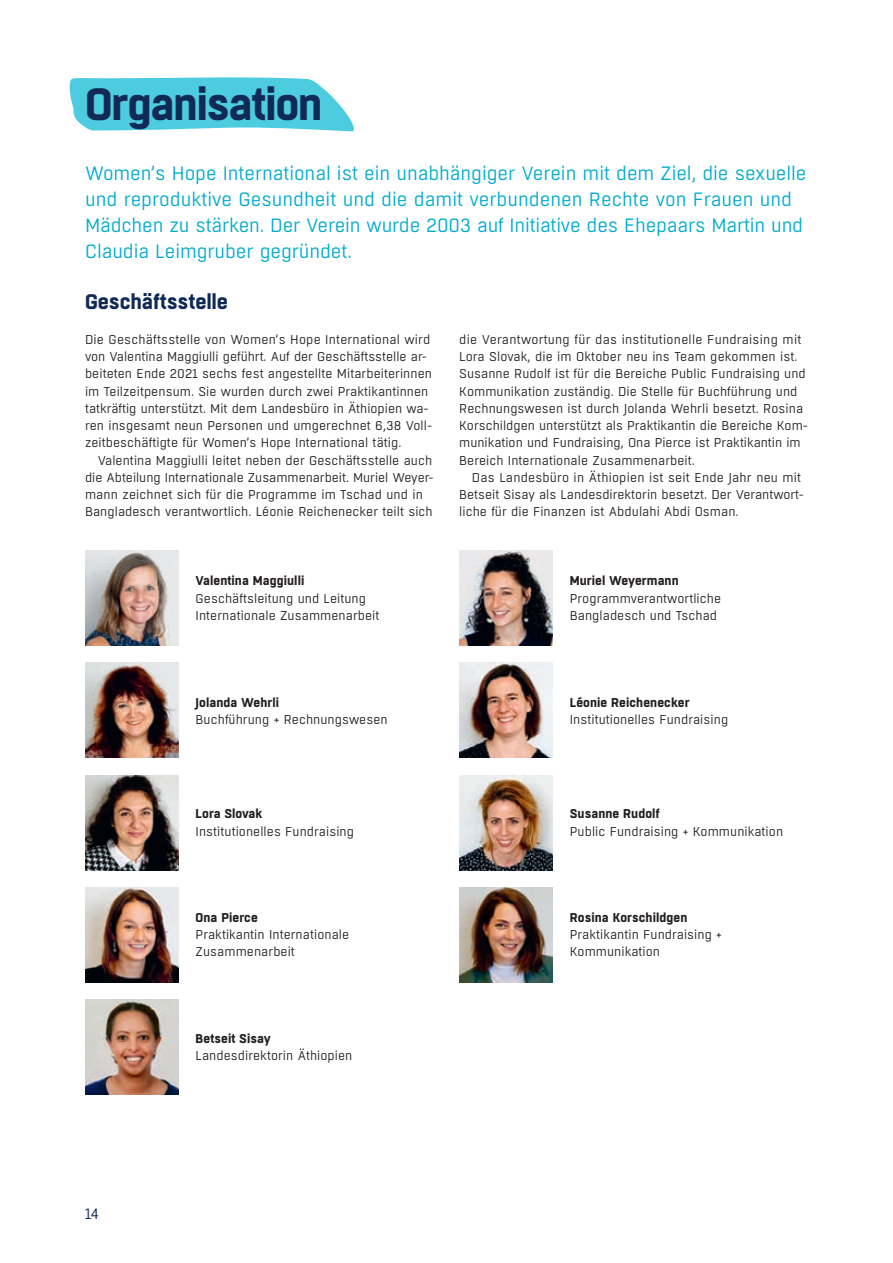
<style>
.page{position:relative;width:893px;height:1263px;background:#fff}
.page>*{position:absolute;margin:0;border:0;box-sizing:border-box;transform-origin:0 0}
.t1{font:700 45px "Boxed";letter-spacing:-.035em;color:#102a56}
.t2{font:700 21px "Boxed";letter-spacing:-.005em;color:#102a56}
.t3{font:19.2px/25.8px "Boxed";letter-spacing:-.005em;color:#00abcd}
.t4{font:15px "Boxed";color:#102a56}
.t5{font:12.75px/17.2px "Boxed";letter-spacing:.005em;color:#231f20}
.t6{font:700 12.75px "Boxed";letter-spacing:.005em;color:#231f20}
</style>
<div class="page">
<svg style="left:69px;top:77px;width:285px;height:55px;background:#66d3e4"></svg>
<img style="left:85px;top:551px;width:94px;height:95px">
<img style="left:85px;top:775px;width:94px;height:95px">
<img style="left:85px;top:663px;width:94px;height:95px">
<img style="left:85px;top:999px;width:94px;height:95px">
<img style="left:459px;top:775px;width:94px;height:95px">
<img style="left:459px;top:887px;width:94px;height:95px">
<img style="left:459px;top:663px;width:94px;height:95px">
<img style="left:85px;top:887px;width:94px;height:95px">
<img style="left:459px;top:551px;width:94px;height:95px">
<h1 class="t1" style="left:85px;top:74px;width:239px">Organisation</h1>
<p class="t3" style="left:85px;top:161px;width:723px">Women’s Hope International ist ein unabhängiger Verein mit dem Ziel, die sexuelle und reproduktive Gesundheit und die damit verbundenen Rechte von Frauen und Mädchen zu stärken. Der Verein wurde 2003 auf Initiative des Ehepaars Martin und Claudia Leimgruber gegründet.</p>
<h2 class="t2" style="left:85px;top:288px;width:145px">Geschäftsstelle</h2>
<p class="t5" style="left:85px;top:331px;width:349px">Die Geschäftsstelle von Women’s Hope International wird von Valentina Maggiulli geführt. Auf der Geschäftsstelle ar&shy;beiteten Ende 2021 sechs fest angestellte Mitarbeiterinnen im Teilzeitpensum. Sie wurden durch zwei Praktikantinnen tatkräftig unterstützt. Mit dem Landesbüro in Äthiopien wa-- ren insgesamt neun Personen und umgerechnet 6,38 Voll&shy;zeitbeschäftigte für Women’s Hope International tätig.</p>
<p class="t5" style="left:85px;top:452px;width:349px;text-indent:13px">Valentina Maggiulli leitet neben der Geschäftsstelle auch die Abteilung Internationale Zusammenarbeit. Muriel Weyer&shy;mann zeichnet sich für die Programme im Tschad und in Bangladesch verantwortlich. Léonie Reichenecker teilt sich</p>
<p class="t5" style="left:459px;top:331px;width:350px">die Verantwortung für das institutionelle Fundraising mit Lora Slovak, die im Oktober neu ins Team gekommen ist.<br>Susanne Rudolf ist für die Bereiche Public Fundraising und Kommunikation zuständig. Die Stelle für Buchführung und Rechnungswesen ist durch Jolanda Wehrli besetzt. Rosina Korschildgen unterstützt als Praktikantin die Bereiche Kom&shy;munikation und Fundraising, Ona Pierce ist Praktikantin im Bereich Internationale Zusammenarbeit.</p>
<p class="t5" style="left:459px;top:469px;width:346px;text-indent:13px">Das Landesbüro in Äthiopien ist seit Ende Jahr neu mit<br>Betseit Sisay als Landesdirektorin besetzt. Der Verantwort&shy;liche für die Finanzen ist Abdulahi Abdi Osman.</p>
<p class="t4" style="left:85px;top:1204px;width:15px">14</p>
<p class="t6" style="left:196px;top:572px;width:110px">Valentina Maggiulli</p>
<p class="t5" style="left:196px;top:590px;width:185px">Geschäftsleitung und Leitung<br>Internationale Zusammenarbeit</p>
<p class="t6" style="left:196px;top:693px;width:85px">Jolanda Wehrli</p>
<p class="t5" style="left:196px;top:711px;width:194px">Buchführung + Rechnungswesen</p>
<p class="t6" style="left:196px;top:805px;width:68px">Lora Slovak</p>
<p class="t5" style="left:196px;top:823px;width:160px">Institutionelles Fundraising</p>
<p class="t6" style="left:196px;top:909px;width:64px">Ona Pierce</p>
<p class="t5" style="left:196px;top:926px;width:155px">Praktikantin Internationale<br>Zusammenarbeit</p>
<p class="t6" style="left:196px;top:1030px;width:77px">Betseit Sisay</p>
<p class="t5" style="left:196px;top:1047px;width:158px">Landesdirektorin Äthiopien</p>
<p class="t6" style="left:570px;top:572px;width:110px">Muriel Weyermann</p>
<p class="t5" style="left:570px;top:590px;width:153px">Programmverantwortliche<br>Bangladesch und Tschad</p>
<p class="t6" style="left:570px;top:693px;width:121px">Léonie Reichenecker</p>
<p class="t5" style="left:570px;top:711px;width:160px">Institutionelles Fundraising</p>
<p class="t6" style="left:570px;top:805px;width:91px">Susanne Rudolf</p>
<p class="t5" style="left:570px;top:823px;width:215px">Public Fundraising + Kommunikation</p>
<p class="t6" style="left:570px;top:909px;width:119px">Rosina Korschildgen</p>
<p class="t5" style="left:570px;top:926px;width:154px">Praktikantin Fundraising +<br>Kommunikation</p>
</div>
